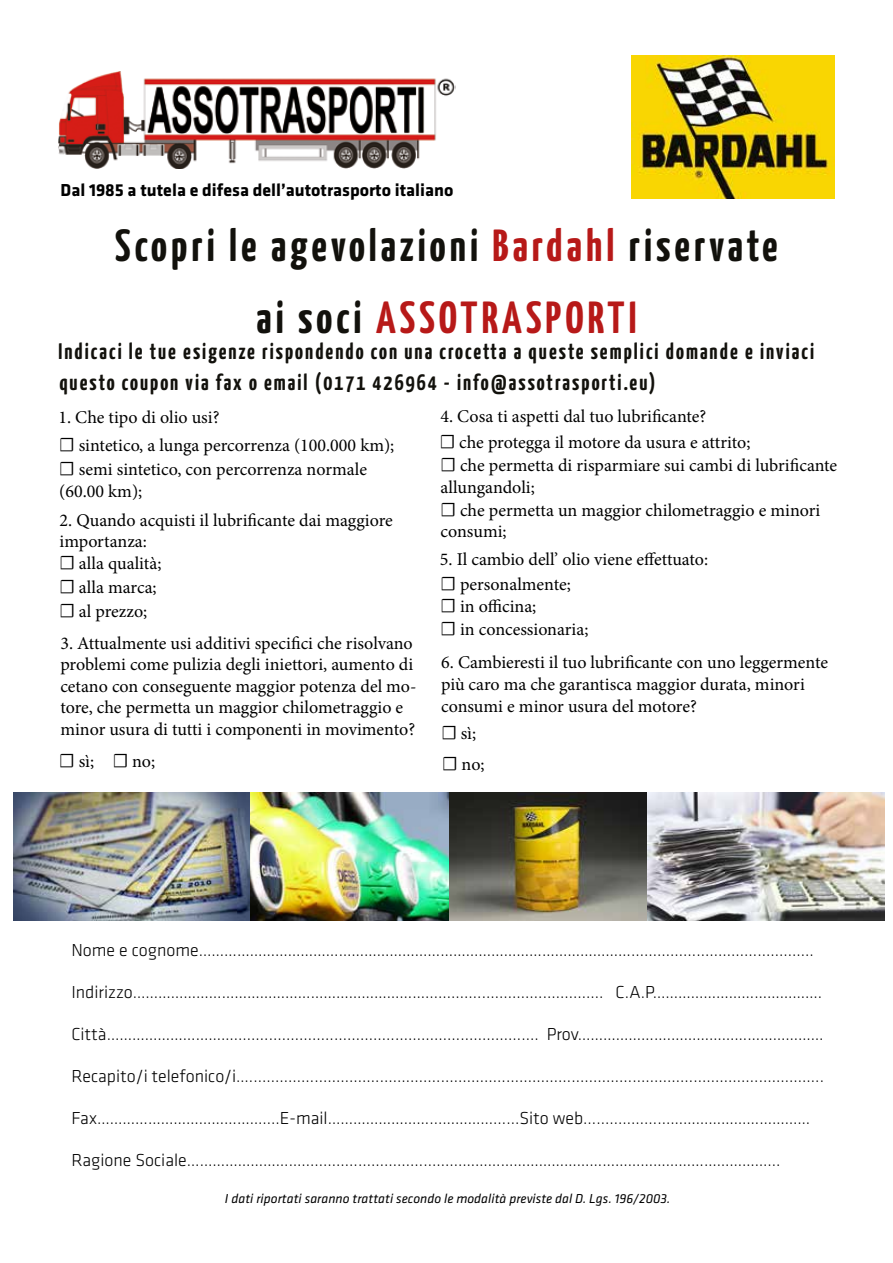
<style>
.page{position:relative;width:893px;height:1263px;background:#fff}
.page>*{position:absolute;margin:0;border:0;box-sizing:border-box;transform-origin:0 0}
.t1{font:700 45px/72px "Yanone Kaffeesatz";letter-spacing:.09em;color:#12110c;text-align:center}
.t2{font:700 22.5px "Yanone Kaffeesatz";letter-spacing:.09em;color:#12110c}
.t3{font:18px/21.6px "Minion Pro";color:#000}
.t4{font:300 18px "Klavika";color:#000}
.t5{font:700 18px "Klavika";color:#000}
.t6{font:italic 13.5px "Klavika";color:#000}
.s1{color:#b71918}
.s2{font-family:"Source Sans Pro";font-weight:300;font-size:19.5px}
</style>
<div class="page">
<img style="left:13px;top:793px;width:871px;height:128px">
<img style="left:59px;top:72px;width:397px;height:96px">
<img style="left:631px;top:55px;width:204px;height:143px">
<p class="t5" style="left:61px;top:180px;width:394px">Dal 1985 a tutela e difesa dell’autotrasporto italiano</p>
<h1 class="t1" style="left:115px;top:208px;width:664px">Scopri le agevolazioni <span class="s1">Bardahl</span> riservate ai soci <span class="s1">ASSOTRASPORTI</span></h1>
<p class="t2" style="left:58px;top:338px;width:757px">Indicaci le tue esigenze rispondendo con una crocetta a queste semplici domande e inviaci</p>
<p class="t2" style="left:59px;top:368px;width:598px">questo coupon via fax o email (0171 426964 - info@assotrasporti.eu)</p>
<p class="t3" style="left:58px;top:406px;width:163px">1. Che tipo di olio usi?</p>
<p class="t3" style="left:59px;top:433px;width:337px;line-height:24.5px"><span class="s2">☐</span> sintetico, a lunga percorrenza (100.000 km); <span class="s2">☐</span> semi sintetico, con percorrenza normale</p>
<p class="t3" style="left:59px;top:480px;width:85px">(60.00 km);</p>
<p class="t3" style="left:60px;top:509px;width:335px">2. Quando acquisti il lubrificante dai maggiore importanza:</p>
<p class="t3" style="left:60px;top:551px;width:103px;line-height:24.3px"><span class="s2">☐</span> alla qualità; <span class="s2">☐</span> alla marca;</p>
<p class="t3" style="left:60px;top:601px;width:89px"><span class="s2">☐</span> al prezzo;</p>
<p class="t3" style="left:60px;top:632px;width:358px">3. Attualmente usi additivi specifici che risolvano problemi come pulizia degli iniettori, aumento di cetano con conseguente maggior potenza del mo&shy;tore, che permetta un maggior chilometraggio e minor usura di tutti i componenti in movimento?</p>
<p class="t3" style="left:59px;top:750px;width:97px"><span class="s2">☐</span> sì; <span class="s2">☐</span> no;</p>
<p class="t3" style="left:440px;top:403px;width:312px;line-height:25.8px">4. Cosa ti aspetti dal tuo lubrificante?<br><span class="s2">☐</span> che protegga il motore da usura e attrito;</p>
<p class="t3" style="left:441px;top:454px;width:398px;line-height:22px"><span class="s2">☐</span> che permetta di risparmiare sui cambi di lubrificante allungandoli;<br><span class="s2">☐</span> che permetta un maggior chilometraggio e minori consumi;</p>
<p class="t3" style="left:440px;top:546px;width:270px;line-height:25.5px">5. Il cambio dell’ olio viene effettuato: <span class="s2">☐</span> personalmente;</p>
<p class="t3" style="left:441px;top:596px;width:97px"><span class="s2">☐</span> in officina;</p>
<p class="t3" style="left:441px;top:618px;width:149px"><span class="s2">☐</span> in concessionaria;</p>
<p class="t3" style="left:441px;top:652px;width:388px">6. Cambieresti il tuo lubrificante con uno leggermente più caro ma che garantisca maggior durata, minori consumi e minor usura del motore?</p>
<p class="t3" style="left:441px;top:723px;width:36px"><span class="s2">☐</span> sì;</p>
<p class="t3" style="left:442px;top:754px;width:44px"><span class="s2">☐</span> no;</p>
<p class="t4" style="left:71px;top:940px;width:744px">Nome e cognome…………………………………………………………………………………………..........................................</p>
<p class="t4" style="left:71px;top:982px;width:752px">Indirizzo……………………………………………………………......................................... C.A.P………………………………….</p>
<p class="t4" style="left:71px;top:1024px;width:754px">Città…………………………...................................................................... Prov………………….………………………………</p>
<p class="t4" style="left:71px;top:1066px;width:754px">Recapito/i telefonico/i…....................................................................................................................................</p>
<p class="t4" style="left:71px;top:1108px;width:740px">Fax…………………………………....E-mail……………………...…………......Sito web....................……………………………</p>
<p class="t4" style="left:71px;top:1150px;width:711px">Ragione Sociale……………………….....................................………………………………………………………………...</p>
<p class="t6" style="left:225px;top:1191px;width:447px">I dati riportati saranno trattati secondo le modalità previste dal D. Lgs. 196/2003.</p>
</div>
